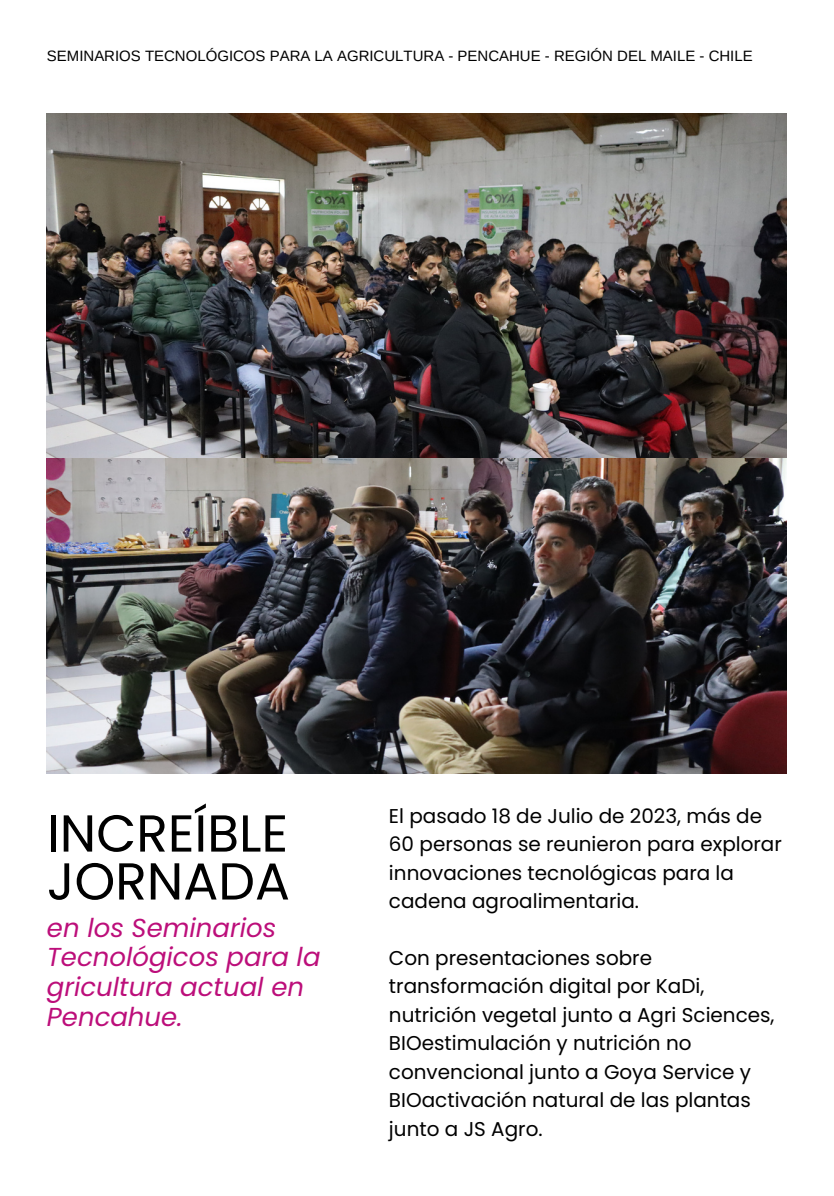
<style>
.page{position:relative;width:834px;height:1196px;background:#fff}
.page>*{position:absolute;margin:0;border:0;box-sizing:border-box;transform-origin:0 0}
.t1{font:51.8px/48px "Poppins";color:#000}
.t2{font:italic 26px/30px "Poppins";color:#bc0e7a}
.t3{font:20px/28.4px "Poppins";color:#000}
.t4{font:15px "Arimo";color:#000}
</style>
<div class="page">
<img style="left:47px;top:114px;width:740px;height:344px">
<img style="left:47px;top:458px;width:740px;height:315px">
<p class="t4" style="left:47px;top:47px;width:707px">SEMINARIOS TECNOLÓGICOS PARA LA AGRICULTURA - PENCAHUE - REGIÓN DEL MAILE - CHILE</p>
<p class="t1" style="left:47px;top:809px;width:244px">INCREÍBLE<br>JORNADA</p>
<p class="t2" style="left:47px;top:912px;width:275px">en los Seminarios<br>Tecnológicos para la gricultura actual en<br>Pencahue.</p>
<p class="t3" style="left:389px;top:801px;width:394px">El pasado 18 de Julio de 2023, más de 60 personas se reunieron para explorar innovaciones tecnológicas para la cadena agroalimentaria.</p>
<p class="t3" style="left:389px;top:943px;width:387px">Con presentaciones sobre transformación digital por KaDi, nutrición vegetal junto a Agri Sciences,<br>BIOestimulación y nutrición no convencional junto a Goya Service y<br>BIOactivación natural de las plantas junto a JS Agro.</p>
</div>
